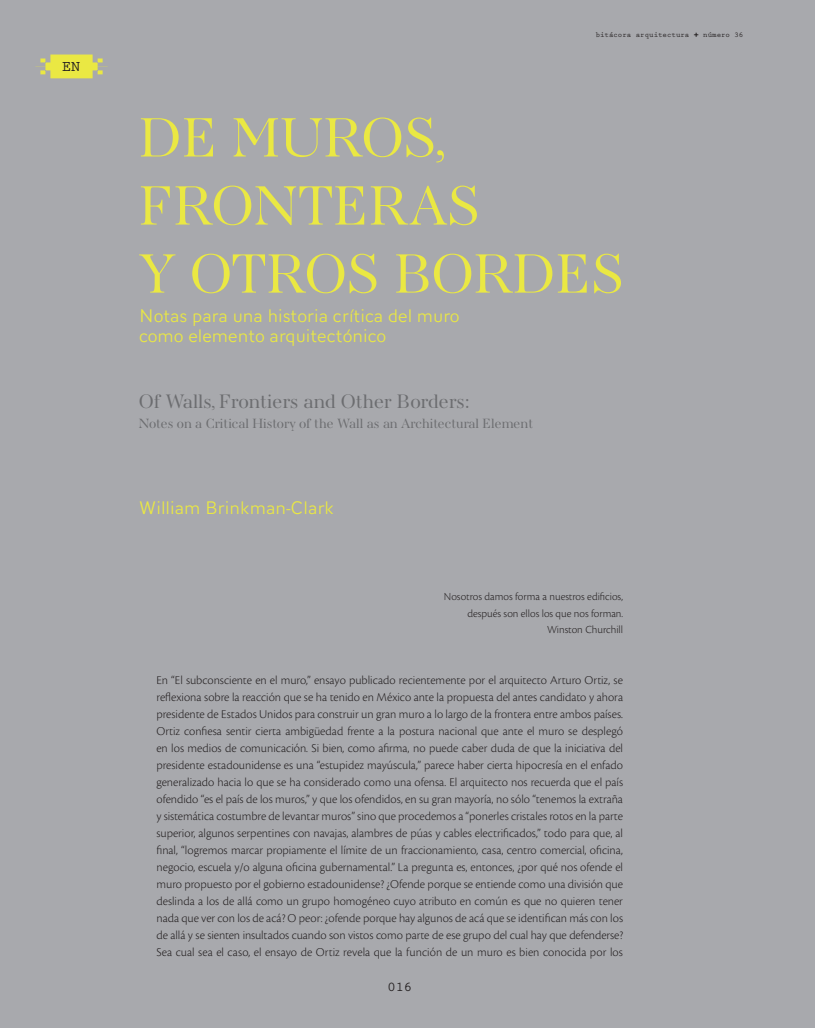
<style>
.page{position:relative;width:815px;height:1028px;background:#a8a9ad}
.page>*{position:absolute;margin:0;border:0;box-sizing:border-box;transform-origin:0 0}
.t1{font:56.75px/68px "AW Conqueror Fre Didot";color:#eae843}
.t2{font:20px "AW Conqueror Fre Didot";color:#6c6d70}
.autores{font:300 18.75px/20px "AW Conqueror Fre Sans";color:#eae843}
.t3{font:700 15px "Prestige Elite Std";color:#231f20}
.t4{font:13.75px "AW Conqueror Fre Didot";color:#6c6d70}
.t5{font:700 13.75px "Prestige Elite Std";color:#231f20}
.Cuerpo_de_texto{font:300 12.5px/17px "Cronos Pro";letter-spacing:.005em;color:#231f20;text-align:justify}
.epigrafe{font:300 11.25px/16.2px "Cronos Pro";color:#231f20;text-align:right}
.t6{font:700 7.5px "Prestige Elite Std";letter-spacing:-.005em;color:#231f20}
.s1{font-family:"Avenir Next Condensed"}
</style>
<div class="page">
<svg style="left:35px;top:55px;width:73px;height:23px"></svg>
<p class="t3" style="left:62px;top:59px;width:20px">EN</p>
<p class="t6" style="left:596px;top:31px;width:149px">bitácora arquitectura <span class="s1">+</span> número 36</p>
<p class="t1" style="left:139px;top:103px;width:487px">DE MUROS,<br>FRONTERAS<br>Y OTROS BORDES</p>
<p class="autores" style="left:139px;top:306px;width:322px">Notas para una historia crítica del muro como elemento arquitectónico</p>
<p class="t2" style="left:139px;top:386px;width:333px">Of Walls, Frontiers and Other Borders:</p>
<p class="t4" style="left:139px;top:413px;width:396px">Notes on a Critical History of the Wall as an Architectural Element</p>
<p class="autores" style="left:139px;top:497px;width:197px">William Brinkman-Clark</p>
<p class="epigrafe" style="left:444px;top:588px;width:181px">Nosotros damos forma a nuestros edificios, después son ellos los que nos forman.</p>
<p class="epigrafe" style="left:547px;top:621px;width:78px">Winston Churchill</p>
<p class="Cuerpo_de_texto" style="left:156px;top:671px;width:468px">En “El subconsciente en el muro,” ensayo publicado recientemente por el arquitecto Arturo Ortiz, se reflexiona sobre la reacción que se ha tenido en México ante la propuesta del antes candidato y ahora presidente de Estados Unidos para construir un gran muro a lo largo de la frontera entre ambos países.<br>Ortiz confiesa sentir cierta ambigüedad frente a la postura nacional que ante el muro se desplegó en los medios de comunicación. Si bien, como afirma, no puede caber duda de que la iniciativa del presidente estadounidense es una “estupidez mayúscula,” parece haber cierta hipocresía en el enfado generalizado hacia lo que se ha considerado como una ofensa. El arquitecto nos recuerda que el país ofendido “es el país de los muros,” y que los ofendidos, en su gran mayoría, no sólo “tenemos la extraña y sistemática costumbre de levantar muros” sino que procedemos a “ponerles cristales rotos en la parte superior, algunos serpentines con navajas, alambres de púas y cables electrificados,” todo para que, al final, “logremos marcar propiamente el límite de un fraccionamiento, casa, centro comercial, oficina, negocio, escuela y/o alguna oficina gubernamental.” La pregunta es, entonces, ¿por qué nos ofende el muro propuesto por el gobierno estadounidense? ¿Ofende porque se entiende como una división que deslinda a los de allá como un grupo homogéneo cuyo atributo en común es que no quieren tener nada que ver con los de acá? O peor: ¿ofende porque hay algunos de acá que se identifican más con los de allá y se sienten insultados cuando son vistos como parte de ese grupo del cual hay que defenderse?<br>Sea cual sea el caso, el ensayo de Ortiz revela que la función de un muro es bien conocida por los</p>
<p class="t5" style="left:387px;top:979px;width:26px">016</p>
</div>
